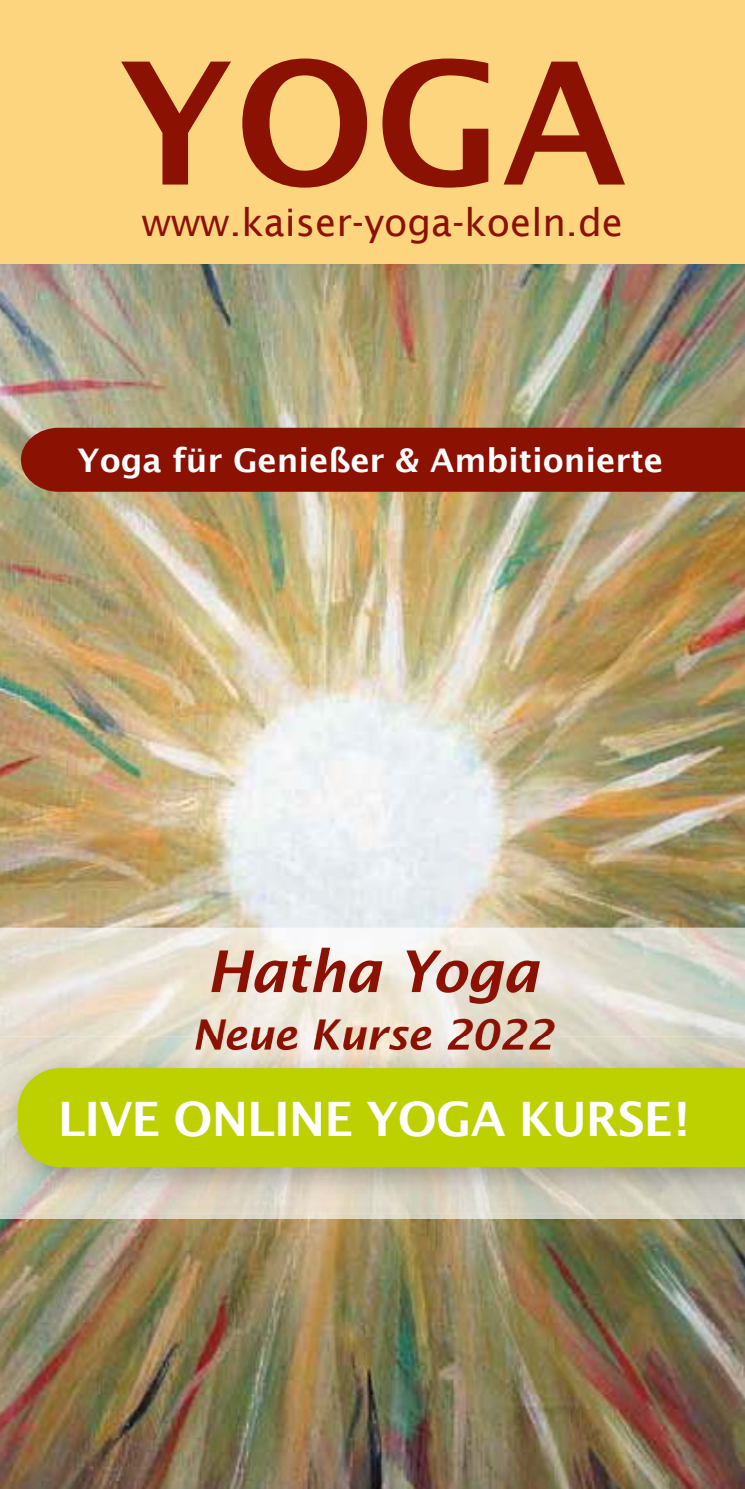
<style>
.page{position:relative;width:745px;height:1489px;background:#fff}
.page>*{position:absolute;margin:0;border:0;box-sizing:border-box;transform-origin:0 0}
.t1{font:600 170px "Lucida Sans";color:#8b1102}
.t2{font:italic 600 57.5px "Lucida Sans";letter-spacing:-.02em;color:#8b1102}
.t3{font:600 47.5px "Lucida Sans";letter-spacing:-.02em;color:#fff}
.t4{font:italic 600 42.5px "Lucida Sans";letter-spacing:-.02em;color:#8b1102}
.t5{font:38px "Lucida Sans";color:#8b1102}
.t6{font:600 32.5px "Lucida Sans";color:#fff}
</style>
<div class="page">
<img style="left:0;top:264px;width:744px;height:1224px">
<div style="left:0;top:0;width:744px;height:264px;background:#fed57f"></div>
<img style="left:0;top:927px;width:744px;height:291px">
<img style="left:195px;top:1018px;width:359px;height:18px">
<div style="left:21px;top:428px;width:723px;height:64px;background:#8b1102"></div>
<img style="left:0;top:1036px;width:744px;height:177px">
<img style="left:195px;top:1036px;width:359px;height:14px">
<div style="left:18px;top:1068px;width:726px;height:99px;background:#bdd000"></div>
<h1 class="t1" style="left:118px;top:27px;width:510px">YOGA</h1>
<p class="t5" style="left:142px;top:201px;width:482px">www.kaiser-yoga-koeln.de</p>
<p class="t6" style="left:77px;top:442px;width:587px">Yoga für Genießer &amp; Ambitionierte</p>
<h2 class="t2" style="left:206px;top:938px;width:333px">Hatha Yoga</h2>
<h3 class="t4" style="left:191px;top:1010px;width:363px">Neue Kurse 2022</h3>
<h3 class="t3" style="left:58px;top:1091px;width:631px">LIVE ONLINE YOGA KURSE!</h3>
</div>
